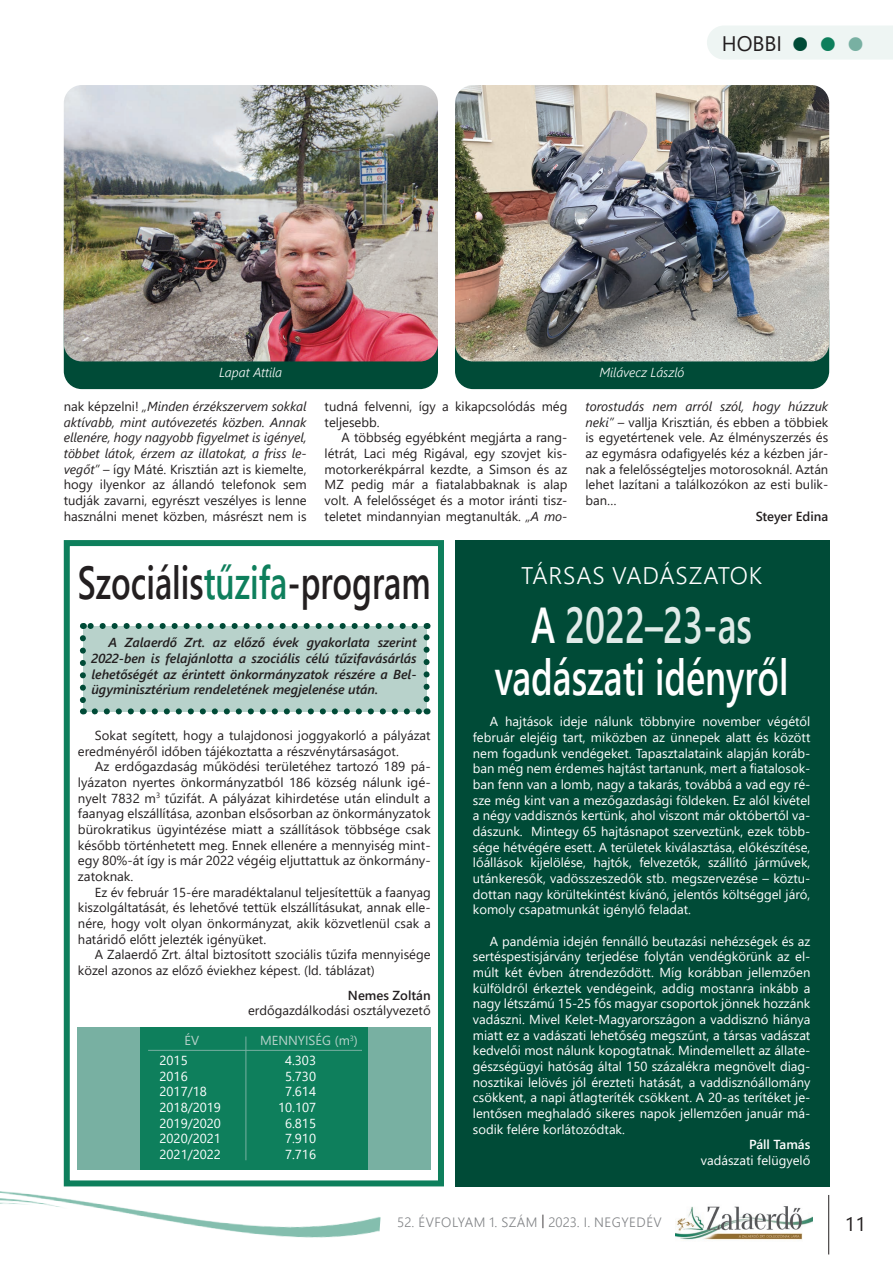
<style>
.page{position:relative;width:893px;height:1263px;background:#fff}
.page>*{position:absolute;margin:0;border:0;box-sizing:border-box;transform-origin:0 0}
.t1{font:600 50.4px/52.5px "Segoe UI";color:#fff;text-align:center;scale:.71 1}
.t2{font:600 46.2px "Segoe UI";color:#231f20;scale:.71 1}
.t3{font:300 24px "Segoe UI";letter-spacing:.035em;color:#fff}
.t4{font:21px "Segoe UI";color:#231f20}
.t5{font:19.5px "Segoe UI";color:#231f20}
.t6{font:300 13.5px "Segoe UI";letter-spacing:.035em;color:#808285}
.t7{font:13.05px/15.6px "Segoe UI";color:#231f20;text-align:justify}
.t8{font:13.05px/15.6px "Segoe UI";color:#fff;text-align:justify}
.t9{font:italic 600 13.05px/15.6px "Segoe UI";color:#231f20;text-align:justify}
.t10{font:italic 300 13.05px "Segoe UI";color:#fff}
.t11{font:600 13.05px "Segoe UI";color:#231f20}
.t12{font:13.05px "Segoe UI";color:#b8d2cb}
.t13{font:600 13.05px "Segoe UI";color:#fff}
.s1{font-size:31.5px;color:#004b37}
.s2{font-size:31.5px;color:#0e7f5c}
.s3{font-size:31.5px;color:#78b0a2}
.s4{font-style:italic}
.s5{color:#0e7f5c}
.s6{color:#e0ebe8}
.s7{color:#231f20}
</style>
<div class="page">
<div style="left:455px;top:540px;width:374px;height:646px;background:#004b37"></div>
<div style="left:64px;top:540px;width:380px;height:646px;background:#fff;border:6px solid #0e7f5c"></div>
<hr style="left:828px;top:1195px;width:1px;height:59px;background:#231f20">
<img style="left:675px;top:1206px;width:137px;height:34px">
<img style="left:0;top:1172px;width:384px;height:66px">
<div style="left:707px;top:26px;width:186px;height:33px;background:#eef5f3"></div>
<div style="left:64px;top:284px;width:374px;height:105px;background:#004b37;border-radius:18px"></div>
<div style="left:455px;top:284px;width:374px;height:105px;background:#004b37;border-radius:18px"></div>
<div style="left:83px;top:626px;width:344px;height:85px;background:#b8d2cb"></div>
<svg style="left:95px;top:708px;width:326px;height:6px"></svg>
<svg style="left:80px;top:638px;width:6px;height:76px"></svg>
<svg style="left:424px;top:623px;width:6px;height:76px"></svg>
<svg style="left:83px;top:623px;width:332px;height:6px"></svg>
<div style="left:140px;top:1027px;width:229px;height:142px;background:#0e7f5c"></div>
<img style="left:64px;top:85px;width:374px;height:276px">
<img style="left:455px;top:85px;width:374px;height:276px">
<hr style="left:148px;top:1050px;width:214px;height:1px;background:#78b0a2">
<hr style="left:246px;top:1036px;width:1px;height:124px;background:#78b0a2">
<div style="left:78px;top:1027px;width:62px;height:142px;background:#78b0a2"></div>
<div style="left:369px;top:1027px;width:62px;height:142px;background:#78b0a2"></div>
<h3 class="t4" style="left:722px;top:24px;width:145px">HOBBI <span class="s1">●</span> <span class="s2">●</span> <span class="s3">●</span></h3>
<p class="t10" style="left:219px;top:360px;width:65px">Lapat Attila</p>
<p class="t10" style="left:599px;top:360px;width:86px">Milávecz László</p>
<p class="t7" style="left:64px;top:397px;width:244px">nak képzelni! <span class="s4">„Minden érzékszervem sokkal aktívabb, mint autóvezetés közben. Annak ellenére, hogy nagyobb figyelmet is igényel, többet látok, érzem az illatokat, a friss le&shy;vegőt”</span> – így Máté. Krisztián azt is kiemelte, hogy ilyenkor az állandó telefonok sem tudják zavarni, egyrészt veszélyes is lenne használni menet közben, másrészt nem is</p>
<p class="t7" style="left:325px;top:397px;width:244px">tudná felvenni, így a kikapcsolódás még teljesebb.</p>
<p class="t7" style="left:325px;top:429px;width:244px;text-indent:17px">A többség egyébként megjárta a rang&shy;létrát, Laci még Rigával, egy szovjet kis&shy;motorkerékpárral kezdte, a Simson és az MZ pedig már a fiatalabbaknak is alap volt. A felelősséget és a motor iránti tisz&shy;teletet mindannyian megtanulták. <span class="s4">„A mo-</span></p>
<p class="t7" style="left:585px;top:397px;width:244px"><span class="s4">torostudás nem arról szól, hogy húzzuk neki”</span> – vallja Krisztián, és ebben a többiek is egyetértenek vele. Az élményszerzés és az egymásra odafigyelés kéz a kézben jár&shy;nak a felelősségteljes motorosoknál. Aztán lehet lazítani a találkozókon az esti bulik&shy;ban…</p>
<p class="t11" style="left:756px;top:504px;width:74px">Steyer Edina</p>
<h2 class="t2" style="left:78px;top:539px;width:498px">Szociális<span class="s5">tűzifa</span>-program</h2>
<p class="t9" style="left:91px;top:633px;width:327px;text-indent:17px">A Zalaerdő Zrt. az előző évek gyakorlata szerint 2022-ben is felajánlotta a szociális célú tűzifavásárlás lehetőségét az érintett önkormányzatok részére a Bel&shy;ügyminisztérium rendeletének megjelenése után.</p>
<p class="t7" style="left:78px;top:726px;width:354px;text-indent:17px">Sokat segített, hogy a tulajdonosi joggyakorló a pályázat eredményéről időben tájékoztatta a részvénytársaságot.</p>
<p class="t7" style="left:78px;top:758px;width:354px;text-indent:17px">Az erdőgazdaság működési területéhez tartozó 189 pá&shy;lyázaton nyertes önkormányzatból 186 község nálunk igé&shy;nyelt 7832 m<sup>3</sup> tűzifát. A pályázat kihirdetése után elindult a faanyag elszállítása, azonban elsősorban az önkormányzatok bürokratikus ügyintézése miatt a szállítások többsége csak később történhetett meg. Ennek ellenére a mennyiség mint&shy;egy 80%-át így is már 2022 végéig eljuttattuk az önkormány&shy;zatoknak.</p>
<p class="t7" style="left:78px;top:883px;width:354px;text-indent:17px">Ez év február 15-ére maradéktalanul teljesítettük a faanyag kiszolgáltatását, és lehetővé tettük elszállításukat, annak elle&shy;nére, hogy volt olyan önkormányzat, akik közvetlenül csak a határidő előtt jelezték igényüket.</p>
<p class="t7" style="left:78px;top:946px;width:354px;text-indent:17px">A Zalaerdő Zrt. által biztosított szociális tűzifa mennyisége közel azonos az előző éviekhez képest. (ld. táblázat)</p>
<p class="t11" style="left:348px;top:982px;width:84px">Nemes Zoltán</p>
<p class="t7" style="left:248px;top:1001px;width:184px">erdőgazdálkodási osztályvezető</p>
<p class="t12" style="left:185px;top:1028px;width:16px">ÉV</p>
<p class="t12" style="left:260px;top:1028px;width:99px">MENNYISÉG (m<sup>3</sup>)</p>
<p class="t8" style="left:160px;top:1051px;width:30px">2015</p>
<p class="t8" style="left:285px;top:1051px;width:32px">4.303</p>
<p class="t8" style="left:160px;top:1067px;width:30px">2016</p>
<p class="t8" style="left:285px;top:1067px;width:32px">5.730</p>
<p class="t8" style="left:160px;top:1083px;width:49px">2017/18</p>
<p class="t8" style="left:285px;top:1083px;width:32px">7.614</p>
<p class="t8" style="left:160px;top:1098px;width:63px">2018/2019</p>
<p class="t8" style="left:278px;top:1098px;width:40px">10.107</p>
<p class="t8" style="left:160px;top:1114px;width:63px">2019/2020</p>
<p class="t8" style="left:285px;top:1114px;width:32px">6.815</p>
<p class="t8" style="left:160px;top:1130px;width:63px">2020/2021</p>
<p class="t8" style="left:285px;top:1130px;width:32px">7.910</p>
<p class="t8" style="left:160px;top:1145px;width:63px">2021/2022</p>
<p class="t8" style="left:285px;top:1145px;width:32px">7.716</p>
<h3 class="t3" style="left:521px;top:553px;width:243px">TÁRSAS VADÁSZATOK</h3>
<h1 class="t1" style="left:495px;top:594px;width:415px">A <span class="s6">2022–23-as </span>vadászati idényről</h1>
<p class="t8" style="left:473px;top:713px;width:339px;text-indent:17px">A hajtások ideje nálunk többnyire november végétől február elejéig tart, miközben az ünnepek alatt és között nem fogadunk vendégeket. Tapasztalataink alapján koráb&shy;ban még nem érdemes hajtást tartanunk, mert a fiatalosok&shy;ban fenn van a lomb, nagy a takarás, továbbá a vad egy ré&shy;sze még kint van a mezőgazdasági földeken. Ez alól kivétel a négy vaddisznós kertünk, ahol viszont már októbertől va&shy;dászunk. Mintegy 65 hajtásnapot szerveztünk, ezek több&shy;sége hétvégére esett. A területek kiválasztása, előkészítése, lőállások kijelölése, hajtók, felvezetők, szállító járművek, utánkeresők, vadösszeszedők stb. megszervezése – köztu&shy;dottan nagy körültekintést kívánó, jelentős költséggel járó, komoly csapatmunkát igénylő feladat.</p>
<p class="t8" style="left:473px;top:932px;width:339px;text-indent:17px">A pandémia idején fennálló beutazási nehézségek és az sertéspestisjárvány terjedése folytán vendégkörünk az el&shy;múlt két évben átrendeződött. Míg korábban jellemzően külföldről érkeztek vendégeink, addig mostanra inkább a nagy létszámú 15-25 fős magyar csoportok jönnek hozzánk vadászni. Mivel Kelet-Magyarországon a vaddisznó hiánya miatt ez a vadászati lehetőség megszűnt, a társas vadászat kedvelői most nálunk kopogtatnak. Mindemellett az állate&shy;gészségügyi hatóság által 150 százalékra megnövelt diag&shy;nosztikai lelövés jól érezteti hatását, a vaddisznóállomány csökkent, a napi átlagteríték csökkent. A 20-as terítéket je&shy;lentősen meghaladó sikeres napok jellemzően január má&shy;sodik felére korlátozódtak.</p>
<p class="t13" style="left:749px;top:1132px;width:63px">Páll Tamás</p>
<p class="t8" style="left:701px;top:1151px;width:111px">vadászati felügyelő</p>
<p class="t6" style="left:397px;top:1209px;width:266px">52. ÉVFOLYAM 1. SZÁM <span class="s7">|</span> 2023. I. NEGYEDÉV</p>
<h3 class="t5" style="left:845px;top:1206px;width:23px">11</h3>
</div>
